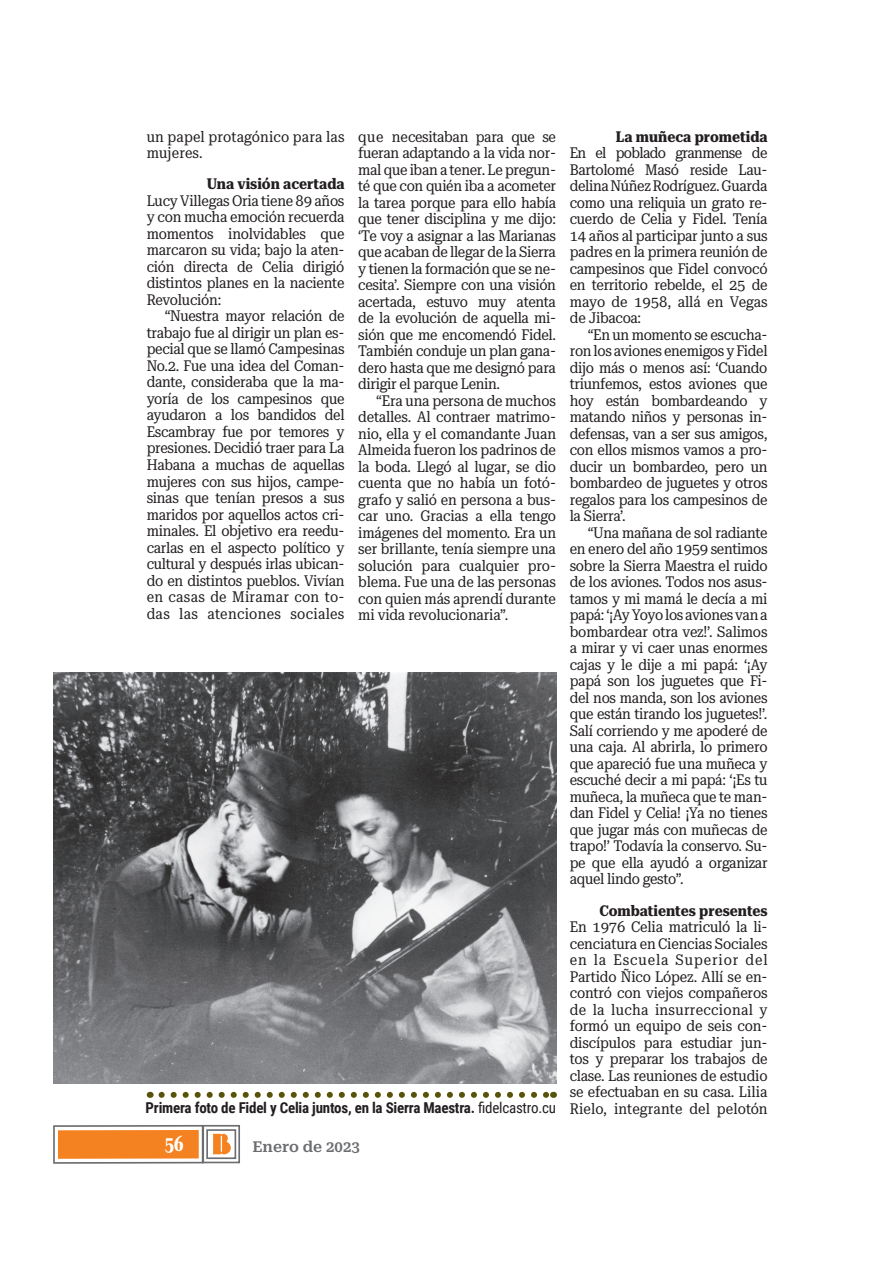
<style>
.page{position:relative;width:893px;height:1276px;background:#fff}
.page>*{position:absolute;margin:0;border:0;box-sizing:border-box;transform-origin:0 0}
.t1{font:700 ultra-condensed 21px "Roboto Serif 120 pt";color:#fff}
.t2{font:15px/16.5px "Roboto Serif 28 pt Condensed";letter-spacing:-.015em;color:#231f20;text-align:justify}
.t3{font:700 15px "Roboto Condensed";letter-spacing:-.015em;color:#231f20}
.t4{font:700 15px "Roboto Serif 28 pt Condensed";color:#231f20}
.t5{font:15px/16.5px "Roboto Serif 28 pt Condensed";letter-spacing:.01em;color:#231f20}
.t6{font:600 15px "Roboto Serif";color:#6c6d70}
.s1{font-weight:400}
.s2{font-family:"Roboto Serif 28 pt Condensed";font-weight:400}
</style>
<div class="page">
<svg style="left:53px;top:1124px;width:187px;height:40px"></svg>
<div style="left:58px;top:1130px;width:141px;height:28px;background:#f58220"></div>
<img style="left:53px;top:672px;width:503px;height:411px">
<svg style="left:162px;top:1092px;width:385px;height:6px"></svg>
<p class="t5" style="left:147px;top:128px;width:199px">un papel protagónico para las mujeres.</p>
<p class="t4" style="left:207px;top:175px;width:139px">Una visión acertada</p>
<p class="t2" style="left:147px;top:192px;width:199px">Lucy Villegas Oria tiene 89 años y con mucha emoción recuerda momentos inolvidables que marcaron su vida; bajo la aten&shy;ción directa de Celia dirigió distintos planes en la naciente Revolución:</p>
<p class="t2" style="left:147px;top:308px;width:199px;text-indent:18px">“Nuestra mayor relación de trabajo fue al dirigir un plan es&shy;pecial que se llamó Campesinas No.2. Fue una idea del Coman&shy;dante, consideraba que la ma&shy;yoría de los campesinos que ayudaron a los bandidos del Escambray fue por temores y presiones. Decidió traer para La Habana a muchas de aquellas mujeres con sus hijos, campe&shy;sinas que tenían presos a sus maridos por aquellos actos cri&shy;minales. El objetivo era reedu&shy;carlas en el aspecto político y cultural y después irlas ubican&shy;do en distintos pueblos. Vivían en casas de Miramar con to&shy;das las atenciones sociales</p>
<p class="t4" style="left:616px;top:128px;width:153px">La muñeca prometida</p>
<p class="t2" style="left:570px;top:145px;width:199px">En el poblado granmense de Bartolomé Masó reside Lau&shy;delina Núñez Rodríguez. Guarda como una reliquia un grato re&shy;cuerdo de Celia y Fidel. Tenía 14 años al participar junto a sus padres en la primera reunión de campesinos que Fidel convocó en territorio rebelde, el 25 de mayo de 1958, allá en Vegas de Jibacoa:</p>
<p class="t2" style="left:570px;top:326px;width:199px;text-indent:18px">“En un momento se escucha&shy;ron los aviones enemigos y Fidel dijo más o menos así: ‘Cuando triunfemos, estos aviones que hoy están bombardeando y matando niños y personas in&shy;defensas, van a ser sus amigos, con ellos mismos vamos a pro&shy;ducir un bombardeo, pero un bombardeo de juguetes y otros regalos para los campesinos de la Sierra’.</p>
<p class="t2" style="left:570px;top:524px;width:199px;text-indent:18px">“Una mañana de sol radiante en enero del año 1959 sentimos sobre la Sierra Maestra el ruido de los aviones. Todos nos asus&shy;tamos y mi mamá le decía a mi papá: ‘¡Ay Yoyo los aviones van a bombardear otra vez!’. Salimos a mirar y vi caer unas enormes cajas y le dije a mi papá: ‘¡Ay papá son los juguetes que Fi&shy;del nos manda, son los aviones que están tirando los juguetes!’.<br>Salí corriendo y me apoderé de una caja. Al abrirla, lo primero que apareció fue una muñeca y escuché decir a mi papá: ‘¡Es tu muñeca, la muñeca que te man&shy;dan Fidel y Celia! ¡Ya no tienes que jugar más con muñecas de trapo!’ Todavía la conservo. Su&shy;pe que ella ayudó a organizar aquel lindo gesto”.</p>
<p class="t4" style="left:599px;top:901px;width:170px">Combatientes presentes</p>
<p class="t2" style="left:570px;top:918px;width:199px">En 1976 Celia matriculó la li&shy;cenciatura en Ciencias Sociales en la Escuela Superior del Partido Ñico López. Allí se en&shy;contró con viejos compañeros de la lucha insurreccional y formó un equipo de seis con&shy;discípulos para estudiar jun&shy;tos y preparar los trabajos de clase. Las reuniones de estudio se efectuaban en su casa. Lilia</p>
<p class="t3" style="left:146px;top:1098px;width:623px">Primera foto de Fidel y Celia juntos, en la Sierra Maestra. <span class="s1">fidelcastro.cu</span> <span class="s2">Rielo, integrante del pelotón</span></p>
<p class="t2" style="left:358px;top:128px;width:199px">que necesitaban para que se fueran adaptando a la vida nor&shy;mal que iban a tener. Le pregun&shy;té que con quién iba a acometer la tarea porque para ello había que tener disciplina y me dijo: ‘Te voy a asignar a las Marianas que acaban de llegar de la Sierra y tienen la formación que se ne&shy;cesita’. Siempre con una visión acertada, estuvo muy atenta de la evolución de aquella mi&shy;sión que me encomendó Fidel.<br>También conduje un plan gana&shy;dero hasta que me designó para dirigir el parque Lenin.</p>
<p class="t2" style="left:358px;top:392px;width:199px;text-indent:18px">“Era una persona de muchos detalles. Al contraer matrimo&shy;nio, ella y el comandante Juan Almeida fueron los padrinos de la boda. Llegó al lugar, se dio cuenta que no había un fotó&shy;grafo y salió en persona a bus&shy;car uno. Gracias a ella tengo imágenes del momento. Era un ser brillante, tenía siempre una solución para cualquier pro&shy;blema. Fue una de las personas con quien más aprendí durante mi vida revolucionaria”.</p>
<h1 class="t1" style="left:165px;top:1131px;width:20px">56</h1>
<p class="t6" style="left:252px;top:1138px;width:109px">Enero de 2023</p>
</div>
